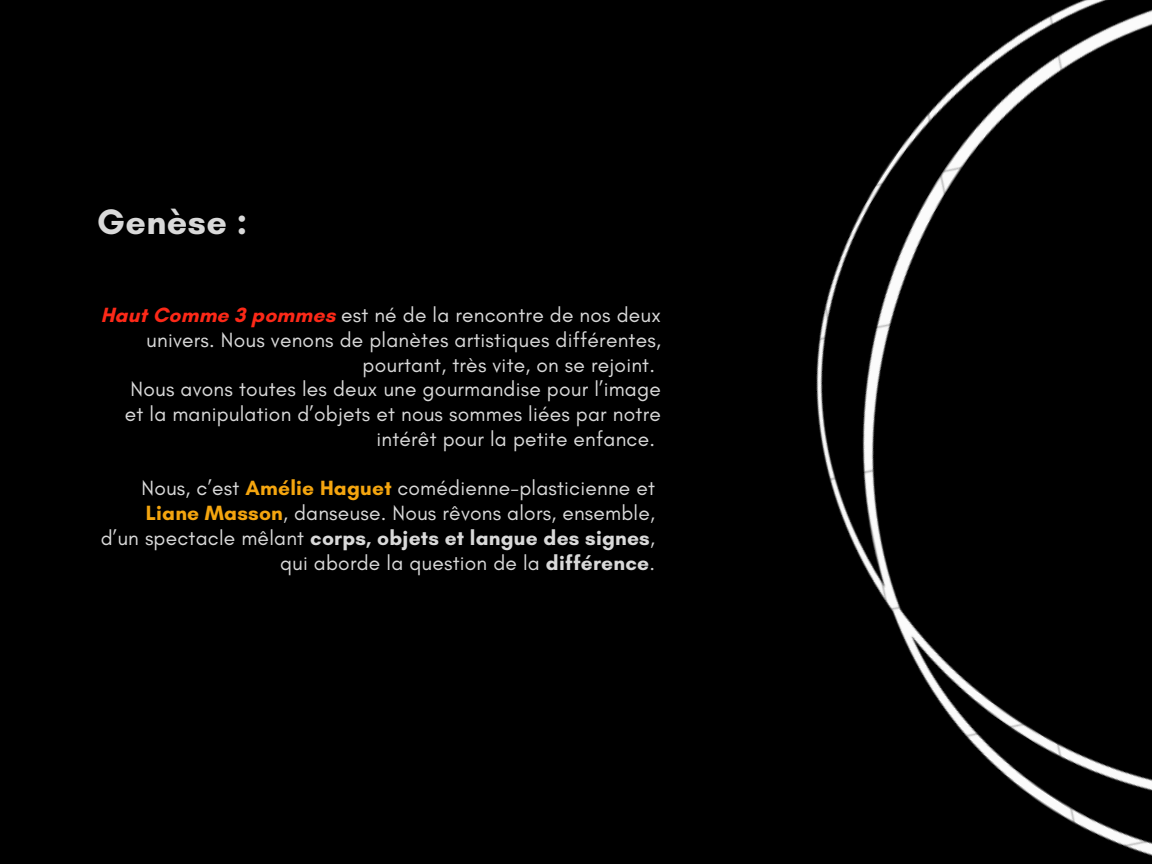
<style>
.page{position:relative;width:1152px;height:864px;background:#000}
.page>*{position:absolute;margin:0;border:0;box-sizing:border-box;transform-origin:0 0}
.t1{font:700 36px "Glacial Indifference";letter-spacing:.01em;color:#d9d9d9}
.t2{font:21px/24.8px "Glacial Indifference";letter-spacing:.01em;color:#d9d9d9;text-align:right}
.t3{font:700 21px "Glacial Indifference";letter-spacing:.01em;color:#d9d9d9}
.s1{font-weight:700;color:#fc2918}
.s2{font-weight:700;color:#f4a50f}
.s3{font-weight:400}
.s4{font-weight:700}
</style>
<div class="page">
<img style="left:816px;top:0;width:336px;height:856px">
<p class="t1" style="left:97px;top:199px;width:152px">Genèse :</p>
<p class="t2" style="left:101px;top:303px;width:562px"><span class="s1">Haut Comme 3 pommes</span> est né de la rencontre de nos deux univers. Nous venons de planètes artistiques différentes, pourtant, très vite, on se rejoint.</p>
<p class="t2" style="left:131px;top:377px;width:532px">Nous avons toutes les deux une gourmandise pour l’image</p>
<p class="t2" style="left:125px;top:402px;width:537px">et la manipulation d’objets et nous sommes liées par notre intérêt pour la petite enfance.</p>
<p class="t2" style="left:142px;top:476px;width:515px">Nous, c’est <span class="s2">Amélie Haguet</span> comédienne-plasticienne et</p>
<p class="t2" style="left:146px;top:501px;width:511px"><span class="s2">Liane Masson</span>, danseuse. Nous rêvons alors, ensemble,</p>
<p class="t3" style="left:101px;top:525px;width:556px"><span class="s3">d’un spectacle mêlant</span> corps, objets et langue des signes<span class="s3">,</span></p>
<p class="t2" style="left:280px;top:550px;width:376px">qui aborde la question de la <span class="s4">différence</span>.</p>
</div>
